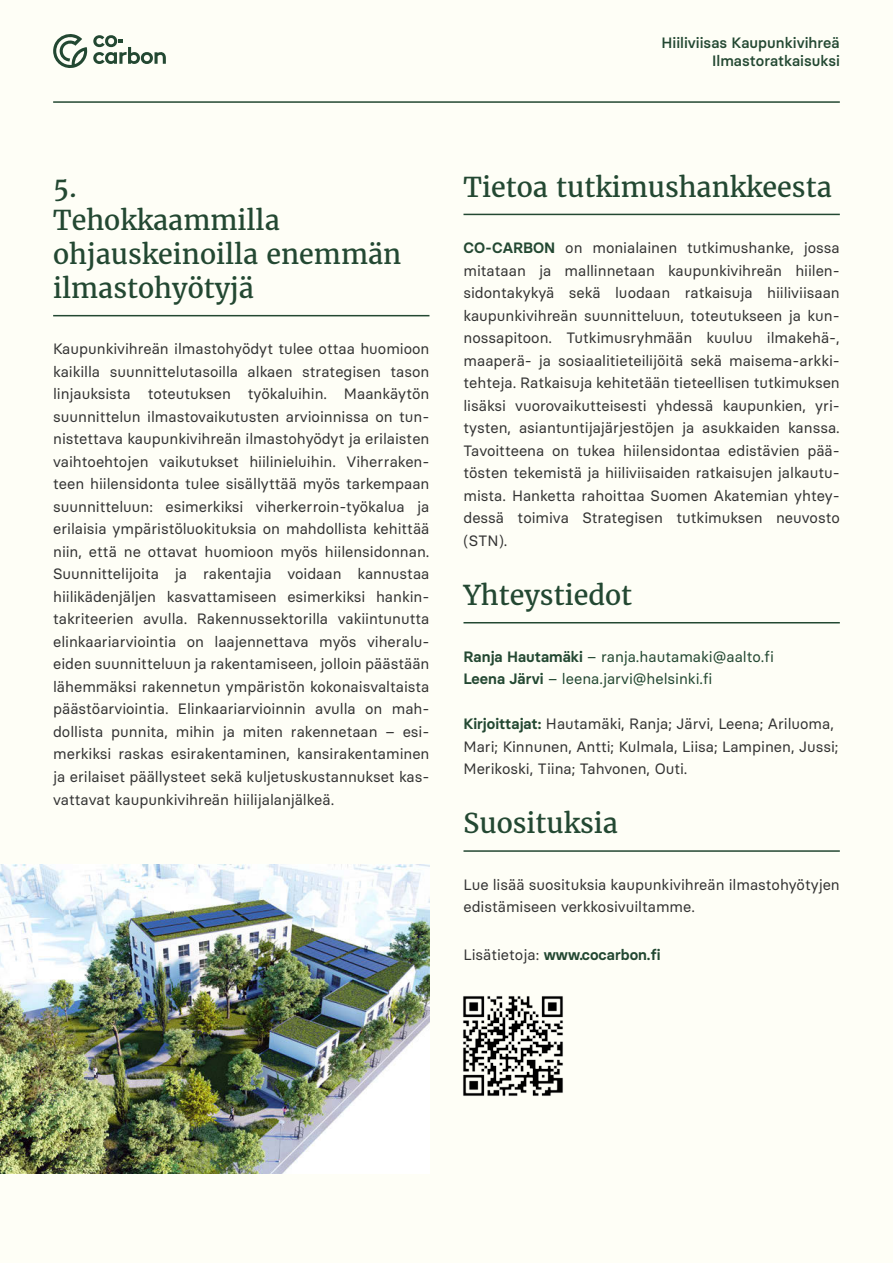
<style>
.page{position:relative;width:893px;height:1263px;background:#fefef6}
.page>*{position:absolute;margin:0;border:0;box-sizing:border-box;transform-origin:0 0}
.Section_Head{font:27px/33.8px "Merriweather";color:#234832}
.Body{font:15px/22.5px "Basier Circle";color:#333;text-align:justify}
.Body-2{font:15px/22.5px "Basier Circle";color:#234832}
.t1{font:500 15px/18px "Basier Circle";letter-spacing:.005em;color:#234832;text-align:right}
.Body-3{font:600 15px "Basier Circle";color:#234832}
.s1{font-weight:600;color:#234832}
.s2{font-weight:600}
.s3{font-weight:400;color:#333}
</style>
<div class="page">
<svg style="left:53px;top:34px;width:113px;height:34px"></svg>
<hr style="left:53px;top:101px;width:787px;height:2px;background:#234832">
<hr style="left:53px;top:315px;width:376px;height:1px;background:#234832">
<hr style="left:463px;top:214px;width:377px;height:1px;background:#234832">
<hr style="left:463px;top:622px;width:377px;height:1px;background:#234832">
<hr style="left:463px;top:850px;width:377px;height:2px;background:#234832">
<img style="left:0;top:864px;width:429px;height:309px">
<img style="left:463px;top:996px;width:100px;height:100px">
<p class="t1" style="left:662px;top:34px;width:180px">Hiiliviisas Kaupunkivihreä<br>Ilmastoratkaisuksi</p>
<p class="Section_Head" style="left:53px;top:170px;width:350px">5.<br>Tehokkaammilla ohjauskeinoilla enemmän ilmastohyötyjä</p>
<p class="Body" style="left:53px;top:338px;width:378px">Kaupunkivihreän ilmastohyödyt tulee ottaa huomioon kaikilla suunnittelutasoilla alkaen strategisen tason linjauksista toteutuksen työkaluihin. Maankäytön suunnittelun ilmastovaikutusten arvioinnissa on tun&shy;nistettava kaupunkivihreän ilmastohyödyt ja erilaisten vaihtoehtojen vaikutukset hiilinieluihin. Viherraken&shy;teen hiilensidonta tulee sisällyttää myös tarkempaan suunnitteluun: esimerkiksi viherkerroin-työkalua ja erilaisia ympäristöluokituksia on mahdollista kehittää niin, että ne ottavat huomioon myös hiilensidonnan.<br>Suunnittelijoita ja rakentajia voidaan kannustaa hiilikädenjäljen kasvattamiseen esimerkiksi hankin&shy;takriteerien avulla. Rakennussektorilla vakiintunutta elinkaariarviointia on laajennettava myös viheralu&shy;eiden suunnitteluun ja rakentamiseen, jolloin päästään lähemmäksi rakennetun ympäristön kokonaisvaltaista päästöarviointia. Elinkaariarvioinnin avulla on mah&shy;dollista punnita, mihin ja miten rakennetaan – esi&shy;merkiksi raskas esirakentaminen, kansirakentaminen ja erilaiset päällysteet sekä kuljetuskustannukset kas&shy;vattavat kaupunkivihreän hiilijalanjälkeä.</p>
<p class="Section_Head" style="left:463px;top:170px;width:370px">Tietoa tutkimushankkeesta</p>
<p class="Body" style="left:463px;top:236px;width:378px"><span class="s1">CO-CARBON</span> on monialainen tutkimushanke, jossa mitataan ja mallinnetaan kaupunkivihreän hiilen&shy;sidontakykyä sekä luodaan ratkaisuja hiiliviisaan kaupunkivihreän suunnitteluun, toteutukseen ja kun&shy;nossapitoon. Tutkimusryhmään kuuluu ilmakehä-, maaperä- ja sosiaalitieteilijöitä sekä maisema-arkki&shy;tehteja. Ratkaisuja kehitetään tieteellisen tutkimuksen lisäksi vuorovaikutteisesti yhdessä kaupunkien, yri&shy;tysten, asiantuntijajärjestöjen ja asukkaiden kanssa.<br>Tavoitteena on tukea hiilensidontaa edistävien pää&shy;tösten tekemistä ja hiiliviisaiden ratkaisujen jalkautu&shy;mista. Hanketta rahoittaa Suomen Akatemian yhtey&shy;dessä toimiva Strategisen tutkimuksen neuvosto (STN).</p>
<p class="Section_Head" style="left:463px;top:578px;width:170px">Yhteystiedot</p>
<p class="Body-2" style="left:463px;top:645px;width:312px"><span class="s2">Ranja Hautamäki</span> – ranja.hautamaki@aalto.fi<br><span class="s2">Leena Järvi</span> – leena.jarvi@helsinki.fi</p>
<p class="Body" style="left:463px;top:712px;width:376px;text-align:left"><span class="s1">Kirjoittajat:</span> Hautamäki, Ranja; Järvi, Leena; Ariluoma,<br>Mari; Kinnunen, Antti; Kulmala, Liisa; Lampinen, Jussi;<br>Merikoski, Tiina; Tahvonen, Outi.</p>
<p class="Section_Head" style="left:463px;top:806px;width:156px">Suosituksia</p>
<p class="Body" style="left:463px;top:873px;width:378px">Lue lisää suosituksia kaupunkivihreän ilmastohyötyjen edistämiseen verkkosivuiltamme.</p>
<p class="Body-3" style="left:463px;top:946px;width:199px"><span class="s3">Lisätietoja:</span> www.cocarbon.fi</p>
</div>
